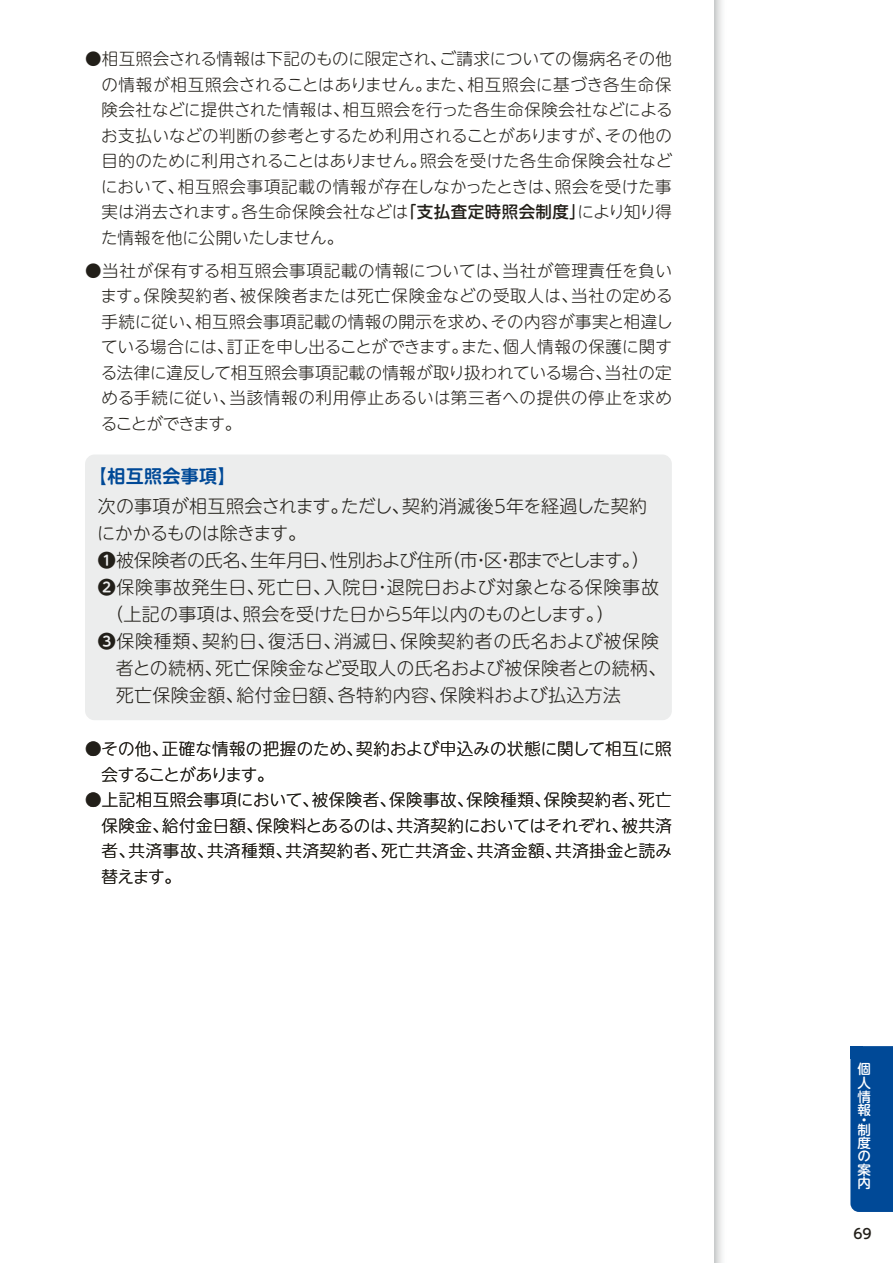
<style>
.page{position:relative;width:893px;height:1263px;background:#fff}
.page>*{position:absolute;margin:0;border:0;box-sizing:border-box;transform-origin:0 0}
.t1{font:18px "UD Shin M Go Pro Light 90 pv RKSJ H";letter-spacing:.01em;color:#221f19}
.t2{font:18px "UD Shin M Go Pro Light 90 pv RKSJ H";letter-spacing:.04em;color:#221f19}
.t3{font:18px "UD Shin M Go Pro Light 90 pv RKSJ H";letter-spacing:-.02em;color:#221f19}
.t4{font:18px "UD Shin M Go Pro Light 90 pv RKSJ H";letter-spacing:-.025em;color:#221f19}
.t5{font:18px "UD Shin M Go Pro Light 90 pv RKSJ H";letter-spacing:-.035em;color:#221f19}
.t6{font:18px "UD Shin M Go Pro De Bold 90 pv RKSJ H";letter-spacing:.02em;color:#004997}
.t7{font:16.5px/25.5px "UD Shin M Go Pro Light 90 pv RKSJ H";letter-spacing:.015em;color:#221f19;text-align:justify}
.t8{font:13.8px "UD Shin M Go Pro Medium 90 pv RKSJ H";color:#221f19}
.t9{font:13.5px/13.6px "UD Shin M Go Pro Medium 90 pv RKSJ H";color:#fff;text-align:justify}
.s1{font-family:"UD Shin M Go Pro Medium 90 pv RKSJ H"}
.s2{font-family:"UD Shin M Go Pro De Bold 90 pv RKSJ H"}
</style>
<div class="page">
<svg style="left:714px;top:0;width:8px;height:1263px;background:#dbdddd"></svg>
<div style="left:85px;top:454px;width:587px;height:266px;background:#eceded;border-radius:10px"></div>
<div style="left:850px;top:1046px;width:43px;height:166px;background:#004997"></div>
<div style="left:850px;top:1046px;width:13px;height:13px;background:#004997"></div>
<p class="t7" style="left:101px;top:49px;width:573px;text-indent:-16px">●相互照会される情報は下記のものに限定され、ご請求についての傷病名その他の情報が相互照会されることはありません。また、相互照会に基づき各生命保険会社などに提供された情報は、相互照会を行った各生命保険会社などによるお支払いなどの判断の参考とするため利用されることがありますが、その他の目的のために利用されることはありません。照会を受けた各生命保険会社などにおいて、相互照会事項記載の情報が存在しなかったときは、照会を受けた事実は消去されます。各生命保険会社などは<span class="s1">「支払査定時照会制度」</span>により知り得た情報を他に公開いたしません。</p>
<p class="t7" style="left:100px;top:260px;width:574px;text-indent:-15px">●当社が保有する相互照会事項記載の情報については、当社が管理責任を負います。保険契約者、被保険者または死亡保険金などの受取人は、当社の定める手続に従い、相互照会事項記載の情報の開示を求め、その内容が事実と相違している場合には、訂正を申し出ることができます。また、個人情報の保護に関する法律に違反して相互照会事項記載の情報が取り扱われている場合、当社の定める手続に従い、当該情報の利用停止あるいは第三者への提供の停止を求めることができます。</p>
<p class="t6" style="left:89px;top:470px;width:149px">【相互照会事項】</p>
<p class="t1" style="left:98px;top:500px;width:551px">次の事項が相互照会されます。ただし、契約消滅後5年を経過した契約</p>
<p class="t5" style="left:97px;top:527px;width:210px">にかかるものは除きます。</p>
<p class="t3" style="left:98px;top:554px;width:553px"><span class="s2">❶</span>被保険者の氏名、生年月日、性別および住所（市・区・郡までとします。）</p>
<p class="t2" style="left:98px;top:581px;width:563px"><span class="s2">❷</span>保険事故発生日、死亡日、入院日・退院日および対象となる保険事故</p>
<p class="t4" style="left:106px;top:608px;width:510px">（上記の事項は、照会を受けた日から５年以内のものとします。）</p>
<p class="t2" style="left:98px;top:635px;width:563px"><span class="s2">❸</span>保険種類、契約日、復活日、消滅日、保険契約者の氏名および被保険</p>
<p class="t1" style="left:116px;top:662px;width:552px">者との続柄、死亡保険金など受取人の氏名および被保険者との続柄、</p>
<p class="t1" style="left:116px;top:689px;width:507px">死亡保険金額、給付金日額、各特約内容、保険料および払込方法</p>
<p class="t7" style="left:102px;top:739px;width:572px;text-indent:-16px">●その他、正確な情報の把握のため、契約および申込みの状態に関して相互に照会することがあります。</p>
<p class="t7" style="left:102px;top:790px;width:572px;text-indent:-16px">●上記相互照会事項において、被保険者、保険事故、保険種類、保険契約者、死亡保険金、給付金日額、保険料とあるのは、共済契約においてはそれぞれ、被共済者、共済事故、共済種類、共済契約者、死亡共済金、共済金額、共済掛金と読み替えます。</p>
<p class="t7" style="left:85px;top:739px;width:18px">○</p>
<p class="t7" style="left:85px;top:790px;width:18px">○</p>
<p class="t9" style="left:858px;top:1064px;width:15px">個人情報</p>
<p class="t9" style="left:858px;top:1117px;width:14px;line-height:9.8px">・制</p>
<p class="t9" style="left:858px;top:1138px;width:15px">度の案内</p>
<p class="t8" style="left:853px;top:1228px;width:20px">69</p>
</div>
